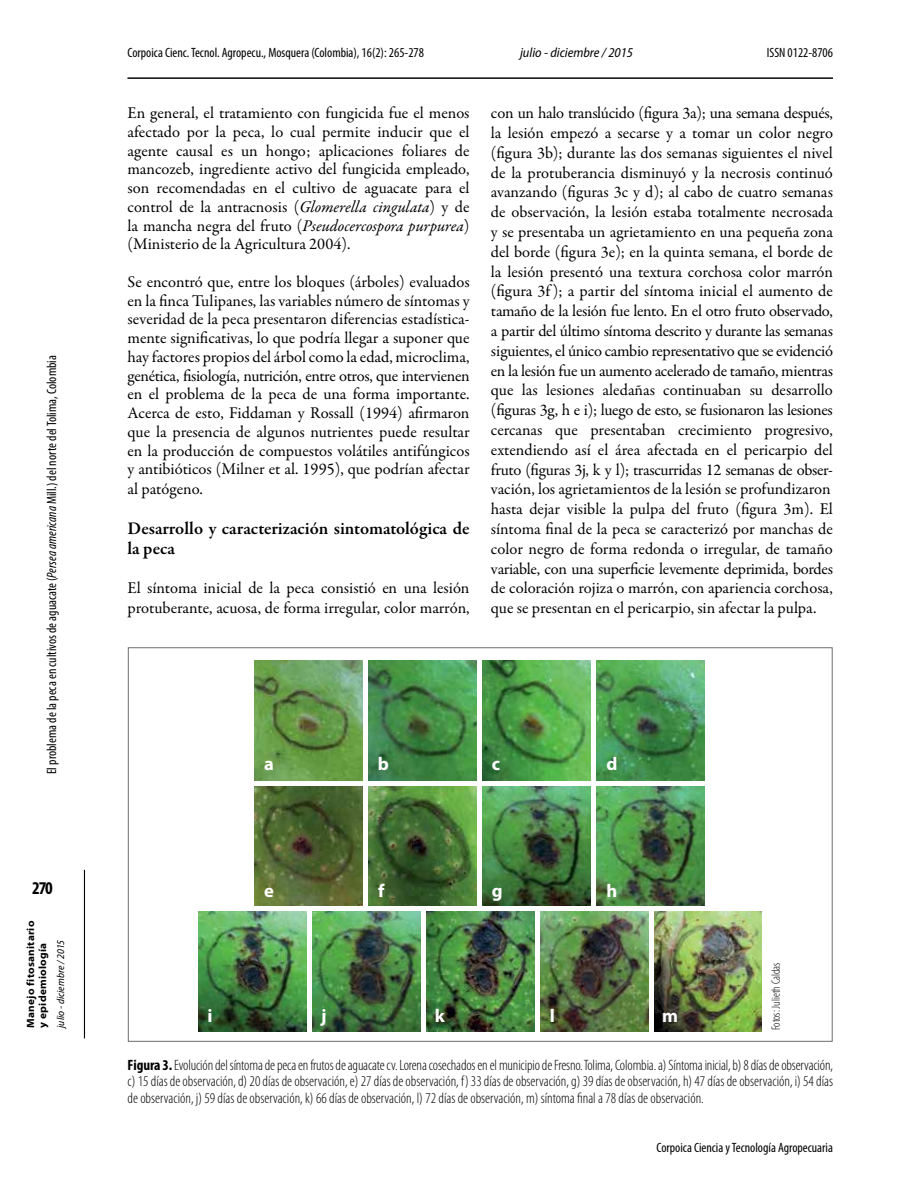
<style>
.page{position:relative;width:918px;height:1188px;background:#fff}
.page>*{position:absolute;margin:0;border:0;box-sizing:border-box;transform-origin:0 0}
.t1{font:700 18.6px "Myriad Pro";color:#fff}
.t2{font:600 18px/20.2px "Garamond Premr Pro";color:#000}
.t3{font:700 condensed 18px "Myriad Pro";color:#000}
.t4{font:16.5px/19.8px "Garamond Premr Pro";letter-spacing:-.005em;color:#000;text-align:justify}
.t5{font:300 condensed 15px/16.5px "Myriad Pro";color:#000;text-align:justify}
.t6{font:condensed 13.5px "Myriad Pro";color:#000}
.t7{font:italic semi-condensed 13.5px "Myriad Pro";color:#000}
.t8{font:300 condensed 12px "Myriad Pro";color:#000}
.t9{font:700 semi-expanded 10.5px/12px "Myriad Pro";letter-spacing:.025em;color:#000}
.t10{font:italic semi-condensed 10.5px "Myriad Pro";color:#000}
.s1{font-style:italic}
.s2{font-size:13.65px}
.s3{font-weight:700}
</style>
<div class="page">
<hr style="left:84px;top:870px;width:1px;height:168px;background:#000">
<img style="left:199px;top:912px;width:107px;height:119px">
<img style="left:312px;top:912px;width:108px;height:119px">
<img style="left:426px;top:912px;width:108px;height:119px">
<img style="left:540px;top:912px;width:108px;height:119px">
<img style="left:654px;top:912px;width:108px;height:119px">
<img style="left:254px;top:661px;width:108px;height:120px">
<img style="left:596px;top:661px;width:108px;height:120px">
<img style="left:482px;top:661px;width:108px;height:120px">
<img style="left:368px;top:661px;width:108px;height:120px">
<img style="left:254px;top:786px;width:108px;height:120px">
<img style="left:596px;top:786px;width:108px;height:120px">
<img style="left:482px;top:786px;width:108px;height:120px">
<img style="left:368px;top:786px;width:108px;height:120px">
<hr style="left:128px;top:78px;width:705px;height:1px;background:#000">
<p class="t6" style="left:43px;top:774px;width:420px;rotate:-90deg">El problema de la peca en cultivos de aguacate (<span class="s1">Persea americana</span> Mill.) del norte del Tolima, Colombia</p>
<p class="t3" style="left:32px;top:877px;width:22px">270</p>
<p class="t9" style="left:24px;top:1028px;width:108px;rotate:-90deg">Manejo fitosanitario y epidemiología</p>
<p class="t10" style="left:54px;top:1028px;width:89px;rotate:-90deg">julio - diciembre / 2015</p>
<p class="t6" style="left:128px;top:44px;width:298px">Corpoica Cienc. Tecnol. Agropecu., Mosquera (Colombia), 16(2): <span class="s2">265-278</span></p>
<p class="t4" style="left:128px;top:104px;width:344px;line-height:18.8px">En general, el tratamiento con fungicida fue el menos afectado por la peca, lo cual permite inducir que el agente causal es un hongo; aplicaciones foliares de mancozeb, ingrediente activo del fungicida empleado, son recomendadas en el cultivo de aguacate para el control de la antracnosis (<span class="s1">Glomerella cingulata</span>) y de la mancha negra del fruto (<span class="s1">Pseudocercospora purpurea</span>) (Ministerio de la Agricultura 2004).</p>
<p class="t4" style="left:128px;top:273px;width:344px;line-height:18.8px">Se encontró que, entre los bloques (árboles) evaluados en la finca Tulipanes, las variables número de síntomas y severidad de la peca presentaron diferencias estadística&shy;mente significativas, lo que podría llegar a suponer que hay factores propios del árbol como la edad, microclima, genética, fisiología, nutrición, entre otros, que intervienen en el problema de la peca de una forma importante.<br>Acerca de esto, Fiddaman y Rossall (1994) afirmaron que la presencia de algunos nutrientes puede resultar en la producción de compuestos volátiles antifúngicos y antibióticos (Milner et al. 1995), que podrían afectar al patógeno.</p>
<p class="t2" style="left:128px;top:518px;width:344px">Desarrollo y caracterización sintomatológica de la peca</p>
<p class="t4" style="left:128px;top:578px;width:344px">El síntoma inicial de la peca consistió en una lesión protuberante, acuosa, de forma irregular, color marrón,</p>
<p class="t7" style="left:520px;top:44px;width:115px">julio - diciembre / 2015</p>
<p class="t6" style="left:767px;top:44px;width:68px">ISSN 0122-8706</p>
<p class="t4" style="left:491px;top:104px;width:344px;text-align:left">con un halo translúcido (figura 3a); una semana después, la lesión empezó a secarse y a tomar un color negro (figura 3b); durante las dos semanas siguientes el nivel de la protuberancia disminuyó y la necrosis continuó avanzando (figuras 3c y d); al cabo de cuatro semanas de observación, la lesión estaba totalmente necrosada y se presentaba un agrietamiento en una pequeña zona del borde (figura 3e); en la quinta semana, el borde de la lesión presentó una textura corchosa color marrón (figura 3f ); a partir del síntoma inicial el aumento de tamaño de la lesión fue lento. En el otro fruto observado, a partir del último síntoma descrito y durante las semanas siguientes, el único cambio representativo que se evidenció en la lesión fue un aumento acelerado de tamaño, mientras que las lesiones aledañas continuaban su desarrollo (figuras 3g, h e i); luego de esto, se fusionaron las lesiones cercanas que presentaban crecimiento progresivo, extendiendo así el área afectada en el pericarpio del fruto (figuras 3j, k y l); trascurridas 12 semanas de obser&shy;vación, los agrietamientos de la lesión se profundizaron hasta dejar visible la pulpa del fruto (figura 3m). El síntoma final de la peca se caracterizó por manchas de color negro de forma redonda o irregular, de tamaño variable, con una superficie levemente deprimida, bordes de coloración rojiza o marrón, con apariencia corchosa, que se presentan en el pericarpio, sin afectar la pulpa.</p>
<p class="t1" style="left:264px;top:752px;width:11px">a</p>
<p class="t1" style="left:378px;top:752px;width:13px">b</p>
<p class="t1" style="left:492px;top:752px;width:10px">c</p>
<p class="t1" style="left:607px;top:752px;width:13px">d</p>
<p class="t1" style="left:264px;top:878px;width:11px">e</p>
<p class="t1" style="left:378px;top:878px;width:8px">f</p>
<p class="t1" style="left:492px;top:878px;width:12px">g</p>
<p class="t1" style="left:607px;top:878px;width:12px">h</p>
<p class="t1" style="left:207px;top:1004px;width:7px">i</p>
<p class="t1" style="left:321px;top:1004px;width:7px">j</p>
<p class="t1" style="left:435px;top:1004px;width:12px">k</p>
<p class="t1" style="left:550px;top:1004px;width:7px">l</p>
<p class="t1" style="left:662px;top:1004px;width:17px">m</p>
<p class="t8" style="left:769px;top:1030px;width:69px;rotate:-90deg">Fotos: Julieth Caldas</p>
<p class="t5" style="left:128px;top:1057px;width:707px"><span class="s3">Figura 3.</span> Evolución del síntoma de peca en frutos de aguacate cv. Lorena cosechados en el municipio de Fresno. Tolima, Colombia. a) Síntoma inicial, b) 8 días de observación, c) 15 días de observación, d) 20 días de observación, e) 27 días de observación, f) 33 días de observación, g) 39 días de observación, h) 47 días de observación, i) 54 días de observación, j) 59 días de observación, k) 66 días de observación, l) 72 días de observación, m) síntoma final a 78 días de observación.</p>
<p class="t6" style="left:657px;top:1139px;width:178px">Corpoica Ciencia y Tecnología Agropecuaria</p>
</div>
